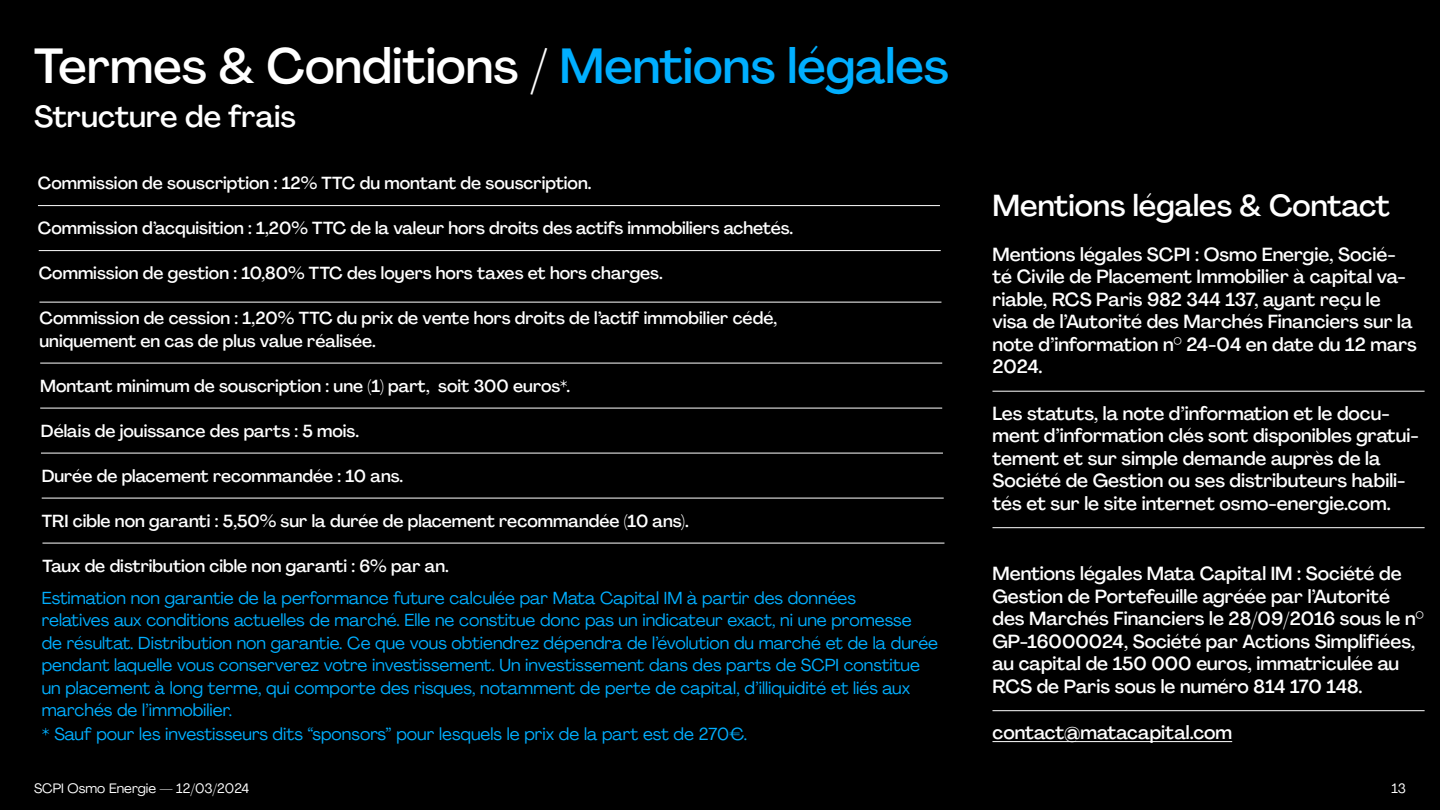
<style>
.page{position:relative;width:1440px;height:810px;background:#000}
.page>*{position:absolute;margin:0;border:0;box-sizing:border-box;transform-origin:0 0}
.t1{font:500 48.75px "PP Agrandir";color:#fff}
.t2{font:500 30px "PP Agrandir";color:#fff}
.t3{font:500 18.75px/22.5px "PP Agrandir";color:#fff}
.t4{font:17.25px/22.5px "PP Agrandir";color:#00afff}
.t5{font:500 17.25px "PP Agrandir";color:#fff}
.t6{font:13.5px "PP Agrandir";color:#fff}
.s1{color:#00afff}
</style>
<div class="page">
<hr style="left:38px;top:205px;width:902px;height:1px;background:#fff">
<hr style="left:39px;top:250px;width:902px;height:1px;background:#fff">
<hr style="left:39px;top:302px;width:902px;height:1px;background:#fff">
<hr style="left:40px;top:363px;width:902px;height:1px;background:#fff">
<hr style="left:40px;top:408px;width:902px;height:1px;background:#fff">
<hr style="left:41px;top:453px;width:902px;height:1px;background:#fff">
<hr style="left:42px;top:498px;width:902px;height:1px;background:#fff">
<hr style="left:42px;top:543px;width:902px;height:1px;background:#fff">
<hr style="left:992px;top:741px;width:240px;height:1px;background:#fff">
<hr style="left:992px;top:391px;width:433px;height:1px;background:#fff">
<hr style="left:992px;top:527px;width:433px;height:1px;background:#fff">
<hr style="left:992px;top:710px;width:433px;height:1px;background:#fff">
<p class="t1" style="left:34px;top:36px;width:916px">Termes &amp; Conditions / <span class="s1">Mentions légales</span></p>
<p class="t2" style="left:34px;top:98px;width:263px">Structure de frais</p>
<p class="t5" style="left:38px;top:173px;width:555px">Commission de souscription : 12% TTC du montant de souscription.</p>
<p class="t5" style="left:38px;top:218px;width:757px">Commission d’acquisition : 1,20% TTC de la valeur hors droits des actifs immobiliers achetés.</p>
<p class="t5" style="left:39px;top:263px;width:626px">Commission de gestion : 10,80% TTC des loyers hors taxes et hors charges.</p>
<p class="t5" style="left:39px;top:308px;width:739px">Commission de cession : 1,20% TTC du prix de vente hors droits de l’actif immobilier cédé,</p>
<p class="t5" style="left:39px;top:330px;width:338px">uniquement en cas de plus value réalisée.</p>
<p class="t5" style="left:40px;top:375px;width:531px">Montant minimum de souscription : une (1) part, soit 300 euros*.</p>
<p class="t5" style="left:41px;top:420px;width:320px">Délais de jouissance des parts : 5 mois.</p>
<p class="t5" style="left:42px;top:465px;width:363px">Durée de placement recommandée : 10 ans.</p>
<p class="t5" style="left:42px;top:510px;width:649px">TRI cible non garanti : 5,50% sur la durée de placement recommandée (10 ans).</p>
<p class="t5" style="left:42px;top:555px;width:408px">Taux de distribution cible non garanti : 6% par an.</p>
<p class="t4" style="left:42px;top:587px;width:816px">Estimation non garantie de la performance future calculée par Mata Capital IM à partir des données</p>
<p class="t4" style="left:42px;top:609px;width:871px">relatives aux conditions actuelles de marché. Elle ne constitue donc pas un indicateur exact, ni une promesse</p>
<p class="t4" style="left:42px;top:632px;width:898px">de résultat. Distribution non garantie. Ce que vous obtiendrez dépendra de l’évolution du marché et de la durée pendant laquelle vous conserverez votre investissement. Un investissement dans des parts de SCPI constitue</p>
<p class="t4" style="left:42px;top:677px;width:870px">un placement à long terme, qui comporte des risques, notamment de perte de capital, d’illiquidité et liés aux</p>
<p class="t4" style="left:42px;top:698px;width:707px;line-height:24px">marchés de l’immobilier.<br>* Sauf pour les investisseurs dits “sponsors” pour lesquels le prix de la part est de 270€.</p>
<p class="t2" style="left:992px;top:187px;width:399px">Mentions légales &amp; Contact</p>
<p class="t3" style="left:992px;top:243px;width:426px">Mentions légales SCPI : Osmo Energie, Socié&shy;té Civile de Placement Immobilier à capital va&shy;riable, RCS Paris 982 344 137, ayant reçu le visa de l’Autorité des Marchés Financiers sur la note d’information n° 24-04 en date du 12 mars 2024.</p>
<p class="t3" style="left:992px;top:402px;width:428px">Les statuts, la note d’information et le docu&shy;ment d’information clés sont disponibles gratui&shy;tement et sur simple demande auprès de la Société de Gestion ou ses distributeurs habili&shy;tés et sur le site internet osmo-energie.com.</p>
<p class="t3" style="left:992px;top:562px;width:433px">Mentions légales Mata Capital IM : Société de Gestion de Portefeuille agréée par l’Autorité des Marchés Financiers le 28/09/2016 sous le n° GP-16000024, Société par Actions Simplifiées, au capital de 150 000 euros, immatriculée au RCS de Paris sous le numéro 814 170 148.</p>
<p class="t3" style="left:992px;top:721px;width:241px">contact@matacapital.com</p>
<p class="t6" style="left:34px;top:780px;width:216px">SCPI Osmo Energie — 12/03/2024</p>
<p class="t6" style="left:1391px;top:780px;width:16px">13</p>
</div>
